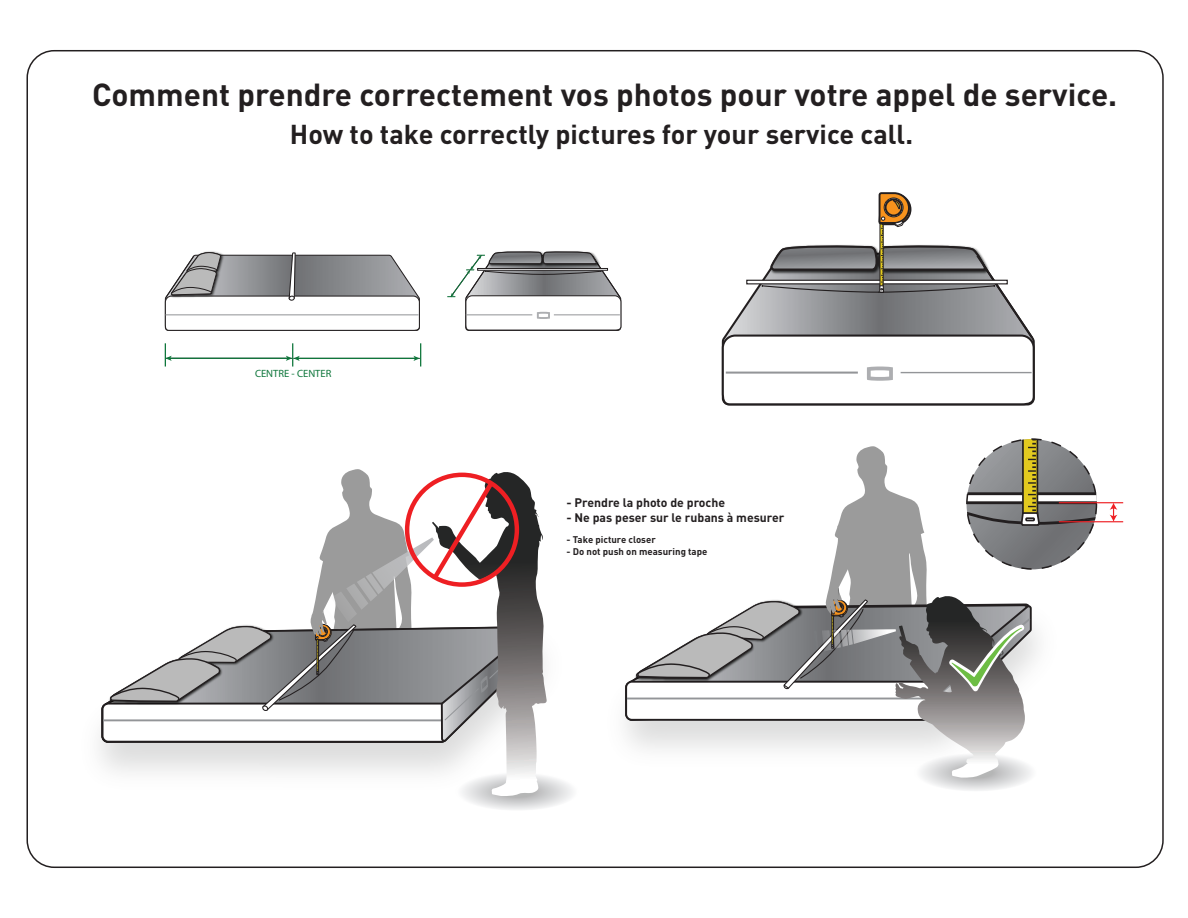
<style>
.page{position:relative;width:1188px;height:918px;background:#fff}
.page>*{position:absolute;margin:0;border:0;box-sizing:border-box;transform-origin:0 0}
.t1{font:700 31.5px "DIN";color:#231f20}
.t2{font:700 27px "DIN";color:#231f20}
.t3{font:700 12.3px "DIN";color:#231f20}
.t4{font:10.5px "Myriad Pro";color:#0e763b}
.t5{font:700 9.6px "DIN";color:#231f20}
</style>
<div class="page">
<img style="left:99px;top:614px;width:448px;height:141px">
<svg style="left:456px;top:772px;width:122px;height:39px"></svg>
<svg style="left:721px;top:192px;width:314px;height:214px"></svg>
<hr style="left:1059px;top:521px;width:64px;height:1px;background:#ee1f23">
<hr style="left:1059px;top:502px;width:64px;height:1px;background:#ee1f23">
<svg style="left:1110px;top:503px;width:7px;height:19px"></svg>
<hr style="left:298px;top:358px;width:117px;height:1px;background:#0e763b">
<hr style="left:170px;top:358px;width:118px;height:1px;background:#0e763b">
<svg style="left:165px;top:343px;width:7px;height:24px"></svg>
<svg style="left:286px;top:343px;width:14px;height:24px"></svg>
<svg style="left:413px;top:343px;width:8px;height:24px"></svg>
<svg style="left:164px;top:252px;width:256px;height:79px"></svg>
<svg style="left:624px;top:438px;width:474px;height:430px"></svg>
<svg style="left:447px;top:251px;width:175px;height:80px"></svg>
<svg style="left:101px;top:469px;width:438px;height:399px"></svg>
<p class="t1" style="left:92px;top:74px;width:1027px">Comment prendre correctement vos photos pour votre appel de service.</p>
<p class="t2" style="left:290px;top:116px;width:625px">How to take correctly pictures for your service call.</p>
<p class="t4" style="left:255px;top:367px;width:78px">CENTRE - CENTER</p>
<p class="t3" style="left:566px;top:495px;width:160px">- Prendre la photo de proche</p>
<p class="t3" style="left:566px;top:510px;width:220px">- Ne pas peser sur le rubans à mesurer</p>
<p class="t5" style="left:566px;top:533px;width:91px">- Take picture closer</p>
<p class="t5" style="left:566px;top:545px;width:142px">- Do not push on measuring tape</p>
</div>
